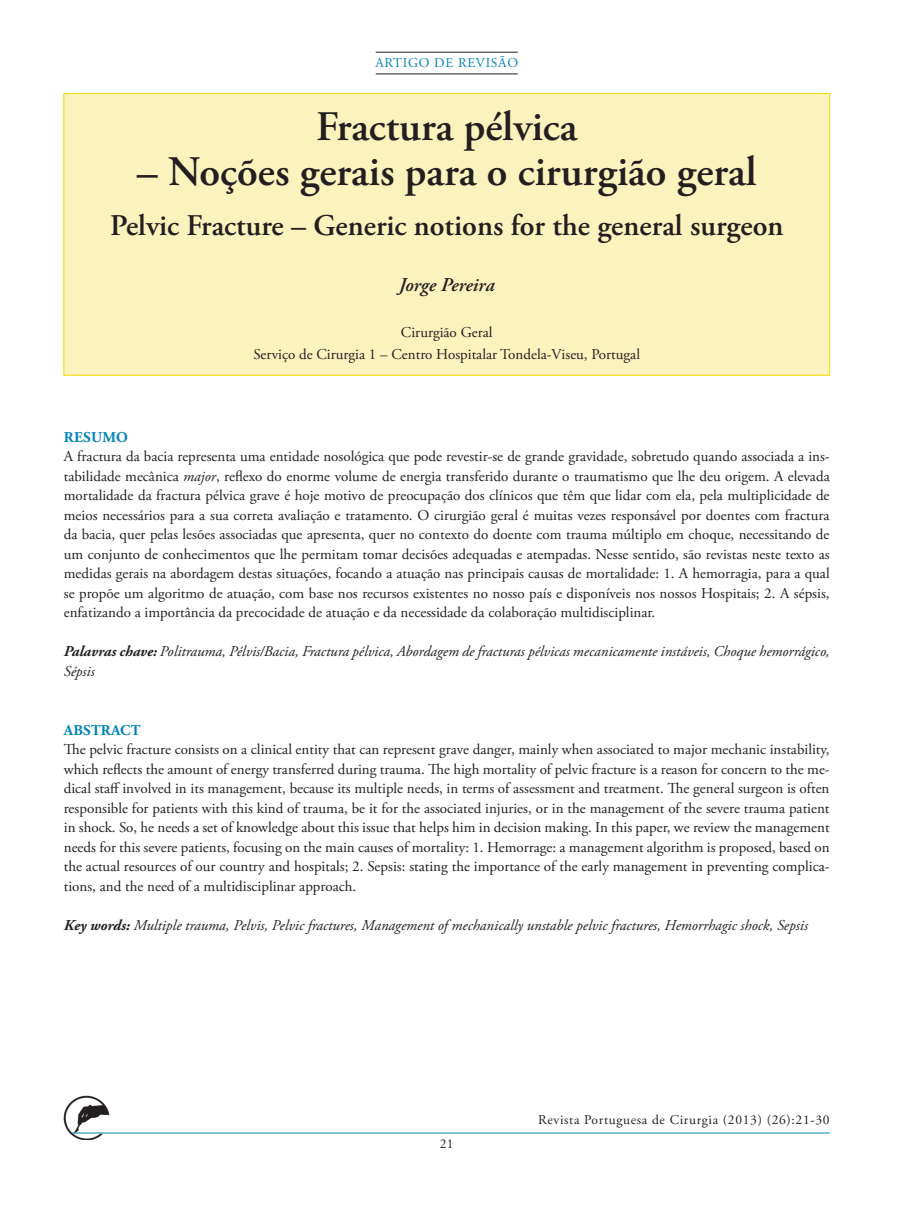
<style>
.page{position:relative;width:902px;height:1208px;background:#fff}
.page>*{position:absolute;margin:0;border:0;box-sizing:border-box;transform-origin:0 0}
._01_Titulo{font:600 42px "Adobe Garamond Pro";color:#231f20}
._02_Titulo_ingles{font:600 30px "Adobe Garamond Pro";color:#231f20}
._03_Autores{font:italic 600 19.5px "Adobe Garamond Pro";color:#231f20}
.RESUMOS{font:15px/19.5px "Adobe Garamond Pro";color:#231f20;text-align:justify}
.RESUMOS-2{font:italic 15px/19.5px "Adobe Garamond Pro";color:#231f20}
._04_Grau_Academico{font:15px "Adobe Garamond Pro";color:#231f20}
.RESUMOS-3{font:700 15px "Adobe Garamond Pro";letter-spacing:.015em;color:#0083b6}
.t1{font:13.5px "Adobe Garamond Pro";letter-spacing:.05em;color:#231f20}
.t2{font:13.5px "Adobe Garamond";letter-spacing:.05em;color:#0083b6}
.s1{font-style:italic}
.s2{font-weight:700}
</style>
<div class="page">
<img style="left:64px;top:1095px;width:45px;height:45px">
<hr style="left:72px;top:1132px;width:757px;height:1px;background:#0083b6">
<hr style="left:375px;top:52px;width:142px;height:1px;background:#231f20">
<hr style="left:375px;top:74px;width:142px;height:1px;background:#231f20">
<div style="left:64px;top:94px;width:765px;height:281px;background:#fbf3bd"></div>
<p class="t2" style="left:375px;top:56px;width:144px">ARTIGO DE REVISÃO</p>
<p class="_01_Titulo" style="left:316px;top:102px;width:263px">Fractura pélvica</p>
<p class="_01_Titulo" style="left:137px;top:147px;width:621px">– Noções gerais para o cirurgião geral</p>
<p class="_02_Titulo_ingles" style="left:110px;top:208px;width:675px">Pelvic Fracture – Generic notions for the general surgeon</p>
<p class="_03_Autores" style="left:399px;top:274px;width:97px">Jorge Pereira</p>
<p class="_04_Grau_Academico" style="left:401px;top:323px;width:93px">Cirurgião Geral</p>
<p class="_04_Grau_Academico" style="left:253px;top:345px;width:388px">Serviço de Cirurgia 1 – Centro Hospitalar Tondela-Viseu, Portugal</p>
<p class="RESUMOS-3" style="left:64px;top:428px;width:66px">RESUMO</p>
<p class="RESUMOS" style="left:64px;top:447px;width:767px">A fractura da bacia representa uma entidade nosológica que pode revestir-se de grande gravidade, sobretudo quando associada a ins&shy;tabilidade mecânica <span class="s1">major</span>, reflexo do enorme volume de energia transferido durante o traumatismo que lhe deu origem. A elevada mortalidade da fractura pélvica grave é hoje motivo de preocupação dos clínicos que têm que lidar com ela, pela multiplicidade de meios necessários para a sua correta avaliação e tratamento. O cirurgião geral é muitas vezes responsável por doentes com fractura da bacia, quer pelas lesões associadas que apresenta, quer no contexto do doente com trauma múltiplo em choque, necessitando de um conjunto de conhecimentos que lhe permitam tomar decisões adequadas e atempadas. Nesse sentido, são revistas neste texto as medidas gerais na abordagem destas situações, focando a atuação nas principais causas de mortalidade: 1 . A hemorragia, para a qual se propõe um algoritmo de atuação, com base nos recursos existentes no nosso país e disponíveis nos nossos Hospitais; 2. A sépsis, enfatizando a importância da precocidade de atuação e da necessidade da colaboração multidisciplinar.</p>
<p class="RESUMOS-2" style="left:64px;top:642px;width:767px"><span class="s2">Palavras chave:</span> Politrauma, Pélvis/Bacia, Fractura pélvica, Abordagem de fracturas pélvicas mecanicamente instáveis, Choque hemorrágico,<br>Sépsis</p>
<p class="RESUMOS-3" style="left:64px;top:721px;width:78px">ABSTRACT</p>
<p class="RESUMOS" style="left:64px;top:740px;width:767px">The pelvic fracture consists on a clinical entity that can represent grave danger, mainly when associated to major mechanic instability, which reflects the amount of energy transferred during trauma. The high mortality of pelvic fracture is a reason for concern to the me&shy;dical staff involved in its management, because its multiple needs, in terms of assessment and treatment. The general surgeon is often responsible for patients with this kind of trauma, be it for the associated injuries, or in the management of the severe trauma patient in shock. So, he needs a set of knowledge about this issue that helps him in decision making. In this paper, we review the management needs for this severe patients, focusing on the main causes of mortality: 1 . Hemorrage: a management algorithm is proposed, based on the actual resources of our country and hospitals; 2. Sepsis: stating the importance of the early management in preventing complica&shy;tions, and the need of a multidisciplinar approach.</p>
<p class="RESUMOS-2" style="left:64px;top:915px;width:745px"><span class="s2">Key words:</span> Multiple trauma, Pelvis, Pelvic fractures, Management of mechanically unstable pelvic fractures, Hemorrhagic shock, Sepsis</p>
<p class="t1" style="left:440px;top:1135px;width:15px">22</p>
<p class="t1" style="left:538px;top:1111px;width:293px">Revista Portuguesa de Cirurgia (201 3) (26):21 -30</p>
</div>
